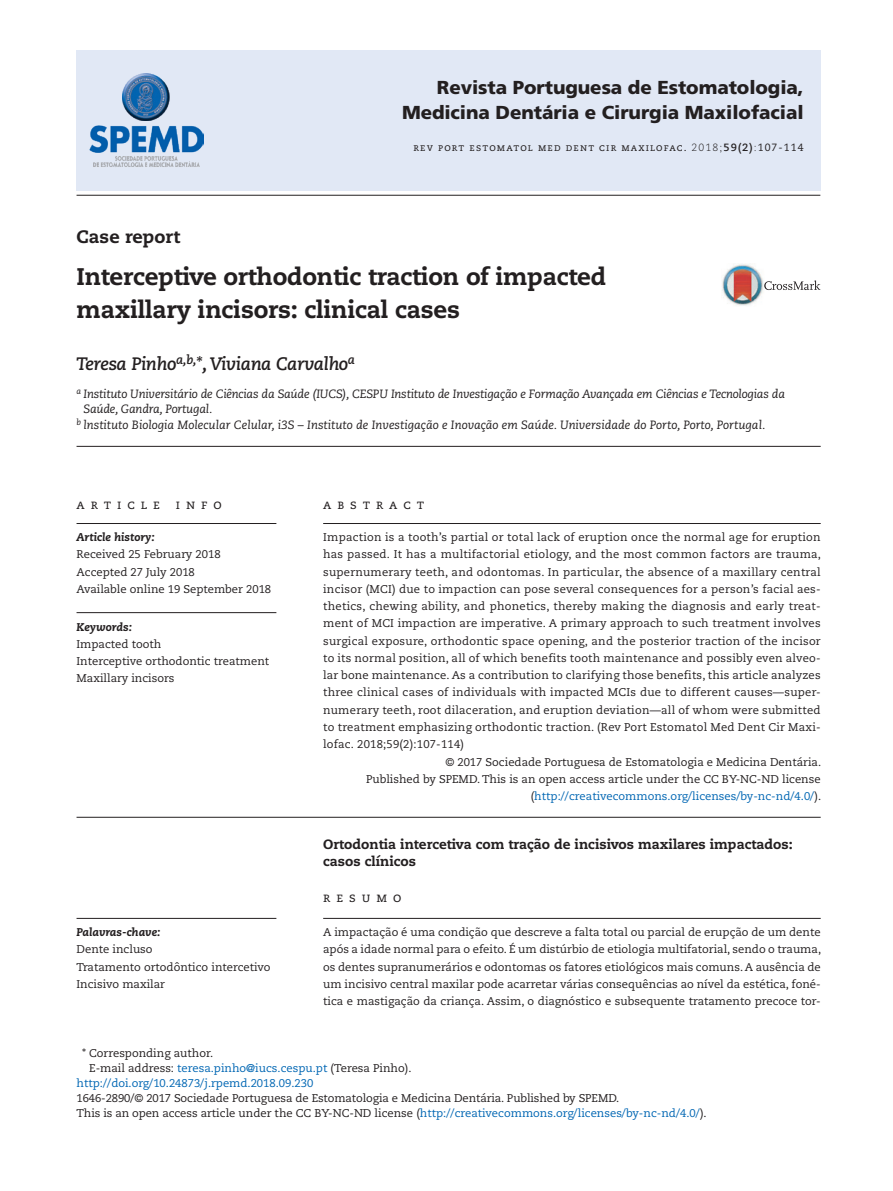
<style>
.page{position:relative;width:893px;height:1191px;background:#fff}
.page>*{position:absolute;margin:0;border:0;box-sizing:border-box;transform-origin:0 0}
.t1{font:800 24px/32.4px "Caecilia LT Std";letter-spacing:-.01em;color:#231f20}
.t2{font:900 18.75px/25.3px "Frutiger LT Std";letter-spacing:-.005em;color:#231f20;text-align:right}
.t3{font:italic 700 18px "Caecilia LT Std";letter-spacing:-.025em;color:#231f20}
.t4{font:800 18px "Caecilia LT Std";letter-spacing:.005em;color:#231f20}
.t5{font:800 13.5px/17.2px "Caecilia LT Std";color:#231f20}
.t6{font:13.5px "Caecilia LT Std";color:#231f20}
.t7{font:italic 12px "Caecilia LT Std";letter-spacing:-.015em;color:#231f20}
.t8{font:11.25px/17.2px "Caecilia LT Std";color:#231f20}
.t9{font:11.25px "Caecilia LT Std";letter-spacing:.02em;color:#231f20}
.t10{font:11.25px "Caecilia LT Std";color:#0166b3}
.t11{font:italic 800 11.25px "Caecilia LT Std";color:#231f20}
.t12{font:10.5px "Caecilia LT Std";letter-spacing:.105em;color:#231f20}
.s1{font-weight:300}
.s2{font-weight:700}
.s3{color:#231f20}
.s4{color:#0166b3}
</style>
<div class="page">
<div style="left:77px;top:50px;width:744px;height:141px;background:#e1e8f5"></div>
<hr style="left:77px;top:446px;width:744px;height:1px;background:#231f20">
<hr style="left:77px;top:523px;width:199px;height:1px;background:#231f20">
<hr style="left:77px;top:612px;width:199px;height:1px;background:#231f20">
<hr style="left:323px;top:523px;width:498px;height:1px;background:#231f20">
<hr style="left:77px;top:817px;width:744px;height:1px;background:#231f20">
<img style="left:722px;top:264px;width:41px;height:42px">
<svg style="left:764px;top:280px;width:56px;height:10px"></svg>
<img style="left:122px;top:73px;width:48px;height:47px">
<img style="left:89px;top:125px;width:115px;height:28px">
<img style="left:93px;top:161px;width:107px;height:6px">
<img style="left:115px;top:156px;width:63px;height:5px">
<hr style="left:77px;top:195px;width:743px;height:1px;background:#231f20">
<hr style="left:77px;top:918px;width:199px;height:1px;background:#231f20">
<hr style="left:323px;top:918px;width:498px;height:1px;background:#231f20">
<h2 class="t2" style="left:402px;top:75px;width:403px">Revista Portuguesa de Estomatologia,<br>Medicina Dentária e Cirurgia Maxilofacial</h2>
<p class="t12" style="left:413px;top:141px;width:392px">rev port estomatol med dent cir maxilofac. <span class="s1">2018;</span><span class="s2">59(2)</span><span class="s1">:</span>107-114</p>
<h3 class="t4" style="left:77px;top:226px;width:105px">Case report</h3>
<h1 class="t1" style="left:77px;top:261px;width:531px">Interceptive orthodontic traction of impacted maxillary incisors: clinical cases</h1>
<h3 class="t3" style="left:77px;top:353px;width:280px">Teresa Pinho<sup>a,b,</sup>*, Viviana Carvalho<sup>a</sup></h3>
<p class="t7" style="left:77px;top:387px;width:710px"><sup>a</sup> Instituto Universitário de Ciências da Saúde (IUCS), CESPU Instituto de Investigação e Formação Avançada em Ciências e Tecnologias da</p>
<p class="t7" style="left:84px;top:402px;width:130px">Saúde, Gandra, Portugal.</p>
<p class="t7" style="left:77px;top:418px;width:690px"><sup>b</sup> lnstituto Biologia Molecular Celular, i3S – Instituto de Investigação e Inovação em Saúde. Universidade do Porto, Porto, Portugal.</p>
<p class="t6" style="left:77px;top:496px;width:147px">a r t i c l e i n f o</p>
<p class="t6" style="left:323px;top:496px;width:103px">a b s t r a c t</p>
<p class="t11" style="left:77px;top:530px;width:80px">Article history:</p>
<p class="t8" style="left:77px;top:546px;width:196px">Received 25 February 2018<br>Accepted 27 July 2018<br>Available online 19 September 2018</p>
<p class="t9" style="left:323px;top:531px;width:499px">Impaction is a tooth’s partial or total lack of eruption once the normal age for eruption</p>
<p class="t9" style="left:323px;top:548px;width:499px">has passed. It has a multifactorial etiology, and the most common factors are trauma,</p>
<p class="t9" style="left:323px;top:565px;width:499px">supernumerary teeth, and odontomas. In particular, the absence of a maxillary central</p>
<p class="t9" style="left:323px;top:582px;width:499px">incisor (MCI) due to impaction can pose several consequences for a person’s facial aes-</p>
<p class="t9" style="left:323px;top:600px;width:499px">thetics, chewing ability, and phonetics, thereby making the diagnosis and early treat-</p>
<p class="t9" style="left:323px;top:617px;width:499px">ment of MCI impaction are imperative. A primary approach to such treatment involves</p>
<p class="t9" style="left:323px;top:634px;width:499px">surgical exposure, orthodontic space opening, and the posterior traction of the incisor</p>
<p class="t9" style="left:323px;top:651px;width:499px">to its normal position, all of which benefits tooth maintenance and possibly even alveo-</p>
<p class="t8" style="left:323px;top:667px;width:499px">lar bone maintenance. As a contribution to clarifying those benefits, this article analyzes</p>
<p class="t9" style="left:323px;top:686px;width:499px">three clinical cases of individuals with impacted MCIs due to different causes—super-</p>
<p class="t9" style="left:323px;top:703px;width:499px">numerary teeth, root dilaceration, and eruption deviation—all of whom were submitted</p>
<p class="t9" style="left:323px;top:720px;width:499px">to treatment emphasizing orthodontic traction. (Rev Port Estomatol Med Dent Cir Maxi-</p>
<p class="t9" style="left:323px;top:738px;width:142px">lofac. 2018;59(2):107-114)</p>
<p class="t8" style="left:445px;top:753px;width:377px">© 2017 Sociedade Portuguesa de Estomatologia e Medicina Dentária.</p>
<p class="t8" style="left:366px;top:770px;width:456px">Published by SPEMD. This is an open access article under the CC BY-NC-ND license</p>
<p class="t10" style="left:531px;top:789px;width:292px"><span class="s3">(</span>http://creativecommons.org/licenses/by-nc-nd/4.0/<span class="s3">).</span></p>
<p class="t11" style="left:77px;top:620px;width:57px">Keywords:</p>
<p class="t8" style="left:77px;top:635px;width:194px">Impacted tooth<br>Interceptive orthodontic treatment<br>Maxillary incisors</p>
<p class="t5" style="left:323px;top:835px;width:471px">Ortodontia intercetiva com tração de incisivos maxilares impactados: casos clínicos</p>
<p class="t11" style="left:77px;top:925px;width:85px">Palavras-chave:</p>
<p class="t8" style="left:77px;top:941px;width:196px">Dente incluso<br>Tratamento ortodôntico intercetivo<br>Incisivo maxilar</p>
<p class="t6" style="left:323px;top:889px;width:80px">r e s u m o</p>
<p class="t8" style="left:323px;top:923px;width:499px;text-align:justify">A impactação é uma condição que descreve a falta total ou parcial de erupção de um dente após a idade normal para o efeito. É um distúrbio de etiologia multifatorial, sendo o trauma, os dentes supranumerários e odontomas os fatores etiológicos mais comuns. A ausência de um incisivo central maxilar pode acarretar várias consequências ao nível da estética, foné&shy;tica e mastigação da criança. Assim, o diagnóstico e subsequente tratamento precoce tor-</p>
<p class="t8" style="left:82px;top:1044px;width:133px">* Corresponding author.</p>
<p class="t8" style="left:89px;top:1059px;width:324px">E-mail address: <span class="s4">teresa.pinho@iucs.cespu.pt</span> (Teresa Pinho).</p>
<p class="t10" style="left:77px;top:1076px;width:238px">http://doi.org/10.24873/j.rpemd.2018.09.230</p>
<p class="t8" style="left:77px;top:1090px;width:632px;line-height:14.9px">1646-2890/© 2017 Sociedade Portuguesa de Estomatologia e Medicina Dentária. Published by SPEMD.<br>This is an open access article under the CC BY-NC-ND license (<span class="s4">http://creativecommons.org/licenses/by-nc-nd/4.0/</span>).</p>
</div>
